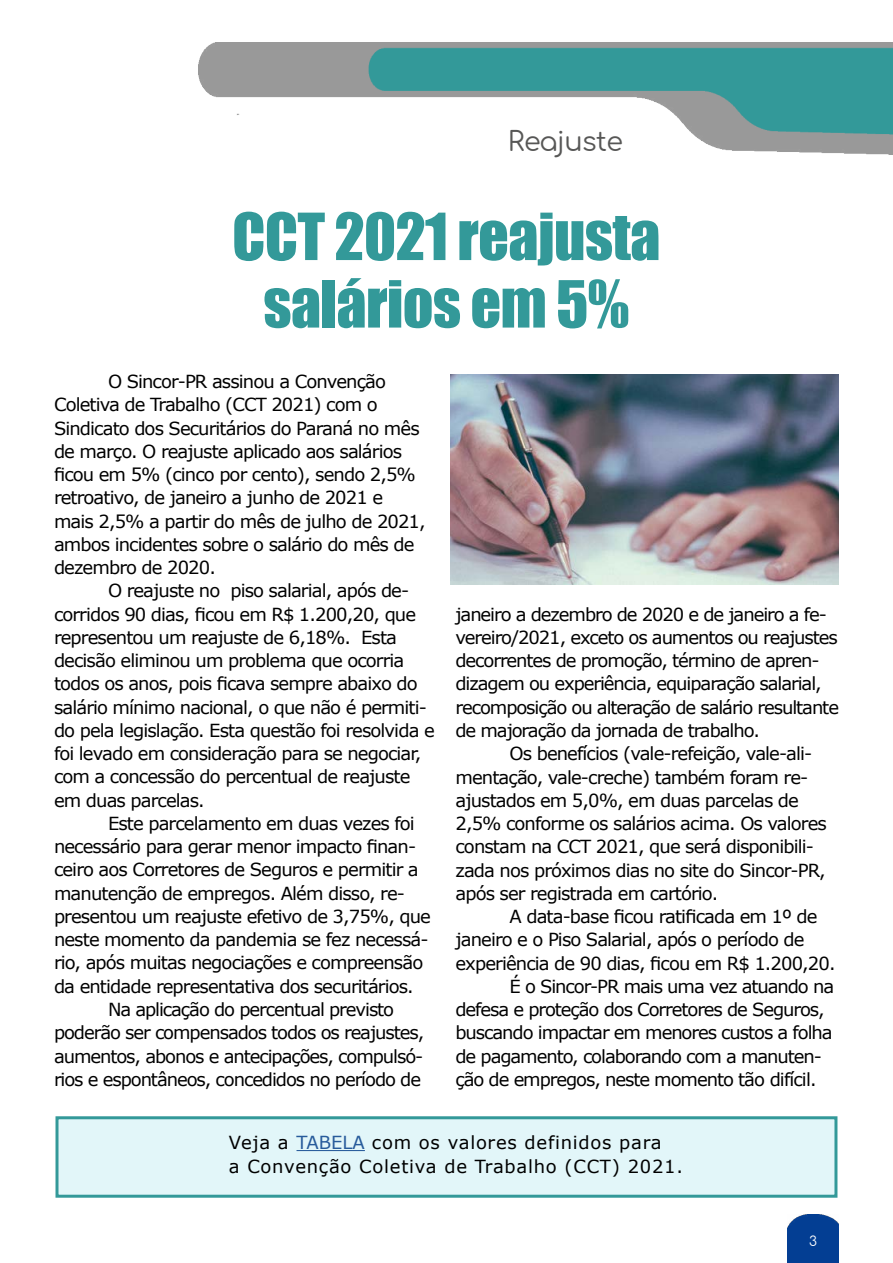
<style>
.page{position:relative;width:893px;height:1263px;background:#fff}
.page>*{position:absolute;margin:0;border:0;box-sizing:border-box;transform-origin:0 0}
.t1{font:60px/67.5px "Impact";letter-spacing:-.01em;color:#399;text-align:center}
.t2{font:27px "Comfortaa";letter-spacing:-.02em;color:#575756}
.t3{font:18px/23.2px "Verdana";letter-spacing:-.05em;color:#000}
.t4{font:18px/24px "Verdana";letter-spacing:.04em;color:#000}
.t5{font:13.5px "Comfortaa";color:#fff}
.s1{color:#275b9b}
</style>
<div class="page">
<img style="left:787px;top:1214px;width:52px;height:49px">
<div style="left:56px;top:1116px;width:781px;height:82px;background:#e2f6f9;border:3px solid #399"></div>
<img style="left:198px;top:43px;width:695px;height:112px">
<hr style="left:296px;top:1150px;width:69px;height:1px;background:#275b9b">
<img style="left:451px;top:374px;width:388px;height:211px">
<h2 class="t2" style="left:508px;top:117px;width:117px">Reajuste</h2>
<h1 class="t1" style="left:232px;top:201px;width:430px">CCT 2021 reajusta salários em 5%</h1>
<p class="t3" style="left:54px;top:370px;width:373px;text-indent:54px">O Sincor-PR assinou a Convenção Coletiva de Trabalho (CCT 2021) com o Sindicato dos Securitários do Paraná no mês de março. O reajuste aplicado aos salários ficou em 5% (cinco por cento), sendo 2,5% retroativo, de janeiro a junho de 2021 e mais 2,5% a partir do mês de julho de 2021, ambos incidentes sobre o salário do mês de dezembro de 2020.</p>
<p class="t3" style="left:54px;top:579px;width:382px;text-indent:54px">O reajuste no piso salarial, após de&shy;corridos 90 dias, ficou em R$ 1.200,20, que representou um reajuste de 6,18%. Esta decisão eliminou um problema que ocorria todos os anos, pois ficava sempre abaixo do salário mínimo nacional, o que não é permiti&shy;do pela legislação. Esta questão foi resolvida e foi levado em consideração para se negociar, com a concessão do percentual de reajuste em duas parcelas.</p>
<p class="t3" style="left:108px;top:811px;width:308px">Este parcelamento em duas vezes foi</p>
<p class="t3" style="left:54px;top:835px;width:364px">necessário para gerar menor impacto finan-</p>
<p class="t3" style="left:54px;top:858px;width:366px">ceiro aos Corretores de Seguros e permitir a</p>
<p class="t3" style="left:54px;top:881px;width:352px">manutenção de empregos. Além disso, re-</p>
<p class="t3" style="left:54px;top:904px;width:378px">presentou um reajuste efetivo de 3,75%, que</p>
<p class="t3" style="left:54px;top:928px;width:376px">neste momento da pandemia se fez necessá-</p>
<p class="t3" style="left:54px;top:951px;width:371px">rio, após muitas negociações e compreensão</p>
<p class="t3" style="left:54px;top:974px;width:361px">da entidade representativa dos securitários.</p>
<p class="t3" style="left:108px;top:997px;width:288px">Na aplicação do percentual previsto</p>
<p class="t3" style="left:54px;top:1021px;width:372px">poderão ser compensados todos os reajustes,</p>
<p class="t3" style="left:54px;top:1044px;width:371px">aumentos, abonos e antecipações, compulsó-</p>
<p class="t3" style="left:54px;top:1067px;width:369px">rios e espontâneos, concedidos no período de</p>
<p class="t3" style="left:455px;top:602px;width:385px">janeiro a dezembro de 2020 e de janeiro a fe&shy;vereiro/2021, exceto os aumentos ou reajustes decorrentes de promoção, término de apren&shy;dizagem ou experiência, equiparação salarial, recomposição ou alteração de salário resultante de majoração da jornada de trabalho.</p>
<p class="t3" style="left:455px;top:742px;width:373px;text-indent:54px">Os benefícios (vale-refeição, vale-ali&shy;mentação, vale-creche) também foram re&shy;ajustados em 5,0%, em duas parcelas de 2,5% conforme os salários acima. Os valores constam na CCT 2021, que será disponibili&shy;zada nos próximos dias no site do Sincor-PR, após ser registrada em cartório.</p>
<p class="t3" style="left:509px;top:905px;width:310px">A data-base ficou ratificada em 1º de</p>
<p class="t3" style="left:455px;top:928px;width:351px">janeiro e o Piso Salarial, após o período de</p>
<p class="t3" style="left:455px;top:951px;width:382px">experiência de 90 dias, ficou em R$ 1.200,20.</p>
<p class="t3" style="left:509px;top:974px;width:326px">É o Sincor-PR mais uma vez atuando na</p>
<p class="t3" style="left:455px;top:998px;width:371px">defesa e proteção dos Corretores de Seguros,</p>
<p class="t3" style="left:455px;top:1021px;width:379px">buscando impactar em menores custos a folha</p>
<p class="t3" style="left:455px;top:1044px;width:368px">de pagamento, colaborando com a manuten-</p>
<p class="t3" style="left:455px;top:1067px;width:363px">ção de empregos, neste momento tão difícil.</p>
<p class="t4" style="left:229px;top:1130px;width:456px">Veja a <span class="s1">TABELA</span> com os valores definidos para<br>a Convenção Coletiva de Trabalho (CCT) 2021.</p>
<p class="t5" style="left:809px;top:1229px;width:9px">3</p>
</div>
